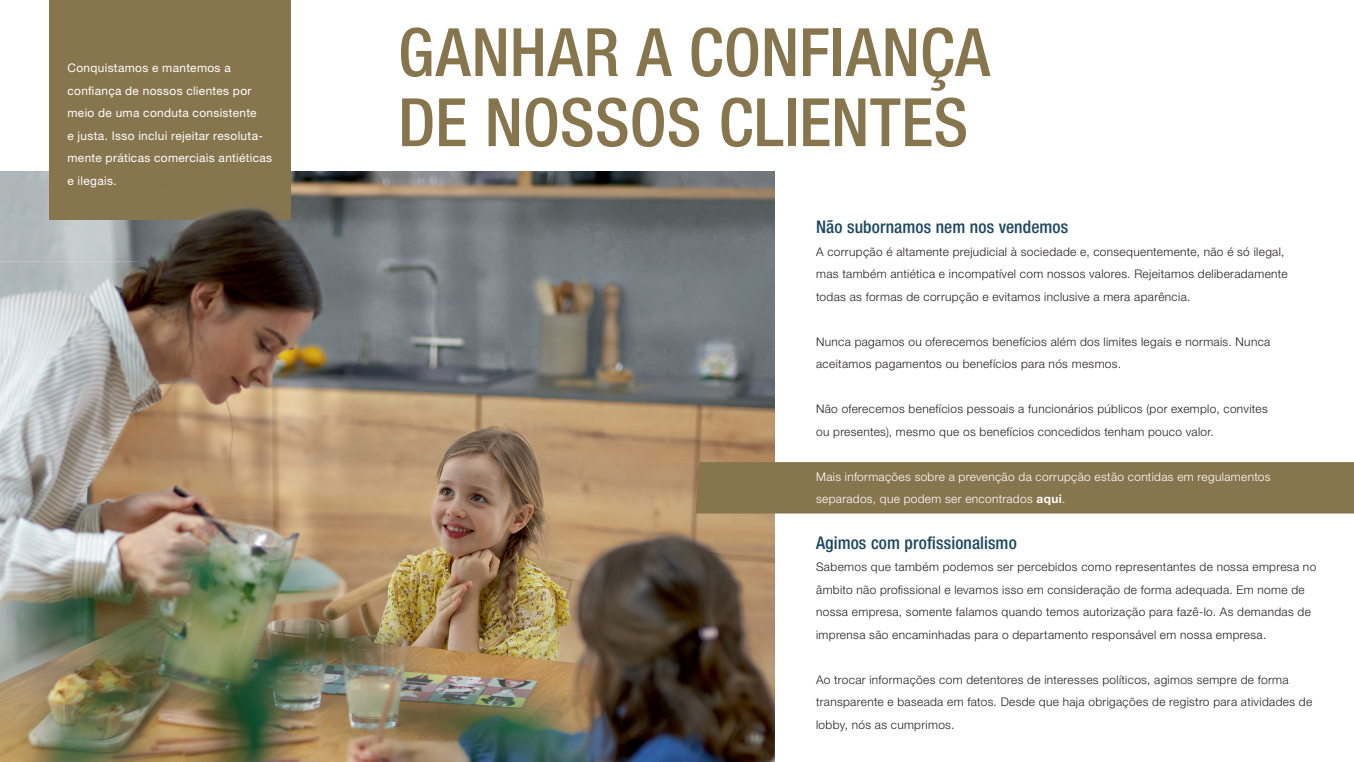
<style>
.page{position:relative;width:1354px;height:762px;background:#fff}
.page>*{position:absolute;margin:0;border:0;box-sizing:border-box;transform-origin:0 0}
.t1{font:500 condensed 66.75px/70px "Helvetica Neue LT Pro";letter-spacing:.005em;color:#87754e}
.t2{font:500 condensed 17.5px "Helvetica Neue LT Pro";letter-spacing:.005em;color:#1c4862}
.t3{font:300 11.88px/22.5px "Helvetica Neue LT Pro";letter-spacing:.03em;color:#231f20}
.t4{font:11.88px/22.5px "Helvetica Neue LT Pro";letter-spacing:.025em;color:#fff}
.t5{font:300 11.88px/22.5px "Helvetica Neue LT Pro";letter-spacing:.03em;color:#fff}
.s1{font-weight:700}
</style>
<div class="page">
<div style="left:49px;top:0;width:242px;height:220px;background:#87754e"></div>
<img style="left:0;top:178px;width:774px;height:583px">
<div style="left:695px;top:462px;width:659px;height:51px;background:#87754e"></div>
<p class="t4" style="left:67px;top:57px;width:206px">Conquistamos e mantemos a confiança de nossos clientes por meio de uma conduta consistente<br>e justa. Isso inclui rejeitar resoluta&shy;mente práticas comerciais antiéticas e ilegais.</p>
<h1 class="t1" style="left:398px;top:16px;width:593px">GANHAR A CONFIANÇA<br>DE NOSSOS CLIENTES</h1>
<h2 class="t2" style="left:816px;top:216px;width:254px">Não subornamos nem nos vendemos</h2>
<p class="t3" style="left:816px;top:240px;width:473px">A corrupção é altamente prejudicial à sociedade e, consequentemente, não é só ilegal, mas também antiética e incompatível com nossos valores. Rejeitamos deliberadamente todas as formas de corrupção e evitamos inclusive a mera aparência.</p>
<p class="t3" style="left:816px;top:330px;width:456px">Nunca pagamos ou oferecemos benefícios além dos limites legais e normais. Nunca aceitamos pagamentos ou benefícios para nós mesmos.</p>
<p class="t3" style="left:816px;top:397px;width:453px">Não oferecemos benefícios pessoais a funcionários públicos (por exemplo, convites ou presentes), mesmo que os benefícios concedidos tenham pouco valor.</p>
<p class="t5" style="left:816px;top:465px;width:456px">Mais informações sobre a prevenção da corrupção estão contidas em regulamentos separados, que podem ser encontrados <span class="s1">aqui</span>.</p>
<h2 class="t2" style="left:816px;top:531px;width:202px">Agimos com profissionalismo</h2>
<p class="t3" style="left:816px;top:555px;width:502px">Sabemos que também podemos ser percebidos como representantes de nossa empresa no âmbito não profissional e levamos isso em consideração de forma adequada. Em nome de nossa empresa, somente falamos quando temos autorização para fazê-lo. As demandas de imprensa são encaminhadas para o departamento responsável em nossa empresa.</p>
<p class="t3" style="left:816px;top:667px;width:497px">Ao trocar informações com detentores de interesses políticos, agimos sempre de forma transparente e baseada em fatos. Desde que haja obrigações de registro para atividades de lobby, nós as cumprimos.</p>
</div>
